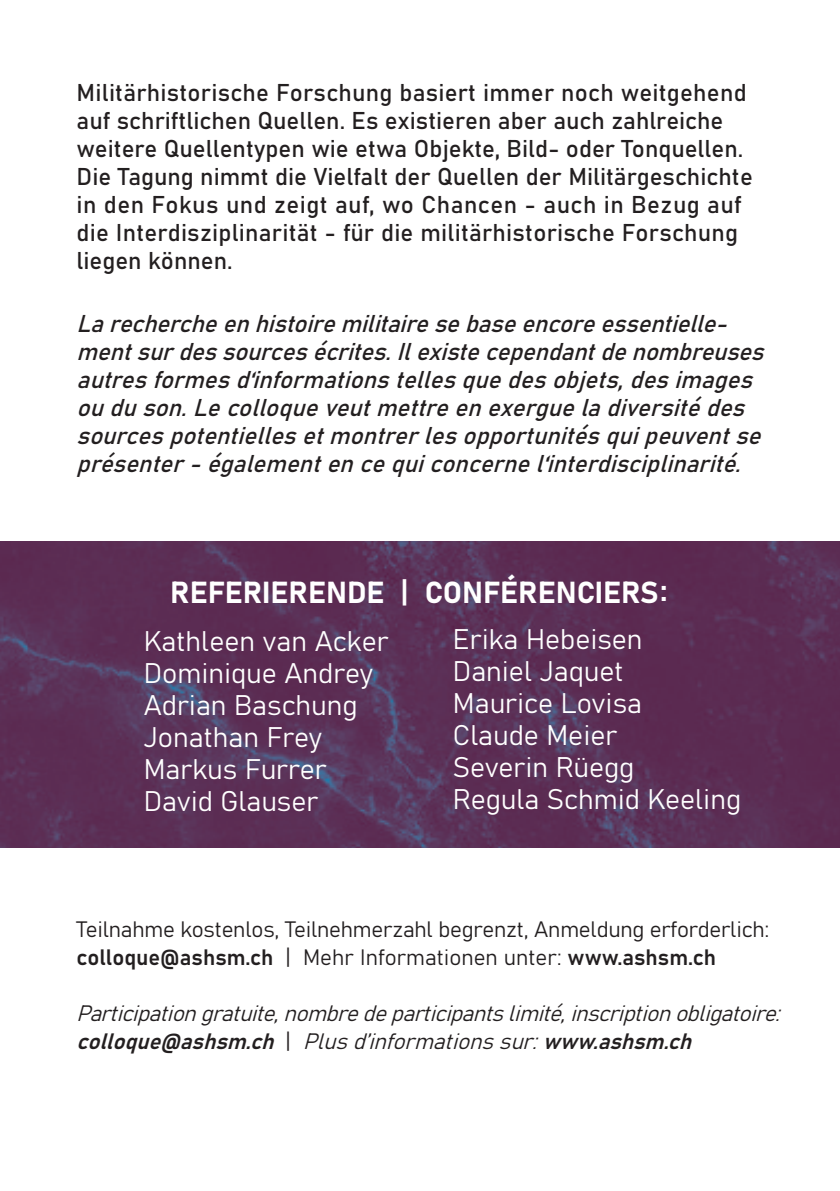
<style>
.page{position:relative;width:840px;height:1191px;background:#fff}
.page>*{position:absolute;margin:0;border:0;box-sizing:border-box;transform-origin:0 0}
.t1{font:30px "Bahnschrift";color:#fff}
.t2{font:28px/32px "Bahnschrift";color:#fff}
.t3{font:24px/28px "Bahnschrift";color:#231f20}
.t4{font:italic 24px/28px "Bahnschrift";color:#231f20}
.t5{font:italic 22px/28px "Bahnschrift";color:#231f20}
.t6{font:22px "Bahnschrift";letter-spacing:-.01em;color:#231f20}
.s1{font-style:normal}
</style>
<div class="page">
<img style="left:0;top:541px;width:839px;height:307px">
<p class="t3" style="left:77px;top:77px;width:671px">Militärhistorische Forschung basiert immer noch weitgehend auf schriftlichen Quellen. Es existieren aber auch zahlreiche weitere Quellentypen wie etwa Objekte, Bild- oder Tonquellen.</p>
<p class="t3" style="left:77px;top:161px;width:677px">Die Tagung nimmt die Vielfalt der Quellen der Militärgeschichte in den Fokus und zeigt auf, wo Chancen - auch in Bezug auf die Interdisziplinarität - für die militärhistorische Forschung liegen können.</p>
<p class="t4" style="left:77px;top:308px;width:696px">Larechercheenhistoiremilitairesebaseencoreessentielle&shy;mentsurdessourcesécrites.Ilexistecependantdenombreuses autresformesd‘informationstellesquedesobjets,desimages ouduson.Lecolloqueveutmettreenexergueladiversitédes sourcespotentiellesetmontrerlesopportunitésquipeuventse présenter-égalementencequiconcernel‘interdisciplinarité.</p>
<p class="t1" style="left:170px;top:569px;width:498px">REFERIERENDE | CONFÉRENCIERS:</p>
<p class="t2" style="left:144px;top:623px;width:246px">Kathleen van Acker</p>
<p class="t2" style="left:144px;top:655px;width:231px">Dominique Andrey</p>
<p class="t2" style="left:144px;top:687px;width:215px">Adrian Baschung</p>
<p class="t2" style="left:144px;top:719px;width:180px">Jonathan Frey</p>
<p class="t2" style="left:144px;top:751px;width:184px">Markus Furrer</p>
<p class="t2" style="left:144px;top:783px;width:176px">David Glauser</p>
<p class="t2" style="left:452px;top:621px;width:191px">Erika Hebeisen</p>
<p class="t2" style="left:452px;top:653px;width:172px">Daniel Jaquet</p>
<p class="t2" style="left:452px;top:685px;width:190px">Maurice Lovisa</p>
<p class="t2" style="left:452px;top:717px;width:183px">Claude Meier<br>Severin Rüegg</p>
<p class="t2" style="left:452px;top:781px;width:289px">Regula Schmid Keeling</p>
<p class="t6" style="left:77px;top:912px;width:694px">Teilnahme kostenlos, Teilnehmerzahl begrenzt, Anmeldung erforderlich:</p>
<p class="t6" style="left:77px;top:940px;width:640px">colloque@ashsm.ch | Mehr Informationen unter: www.ashsm.ch</p>
<p class="t5" style="left:77px;top:998px;width:712px">Participationgratuite,nombredeparticipantslimité,inscriptionobligatoire: colloque@ashsm.ch <span class="s1">|</span> Plusd’informationssur: www.ashsm.ch</p>
</div>
